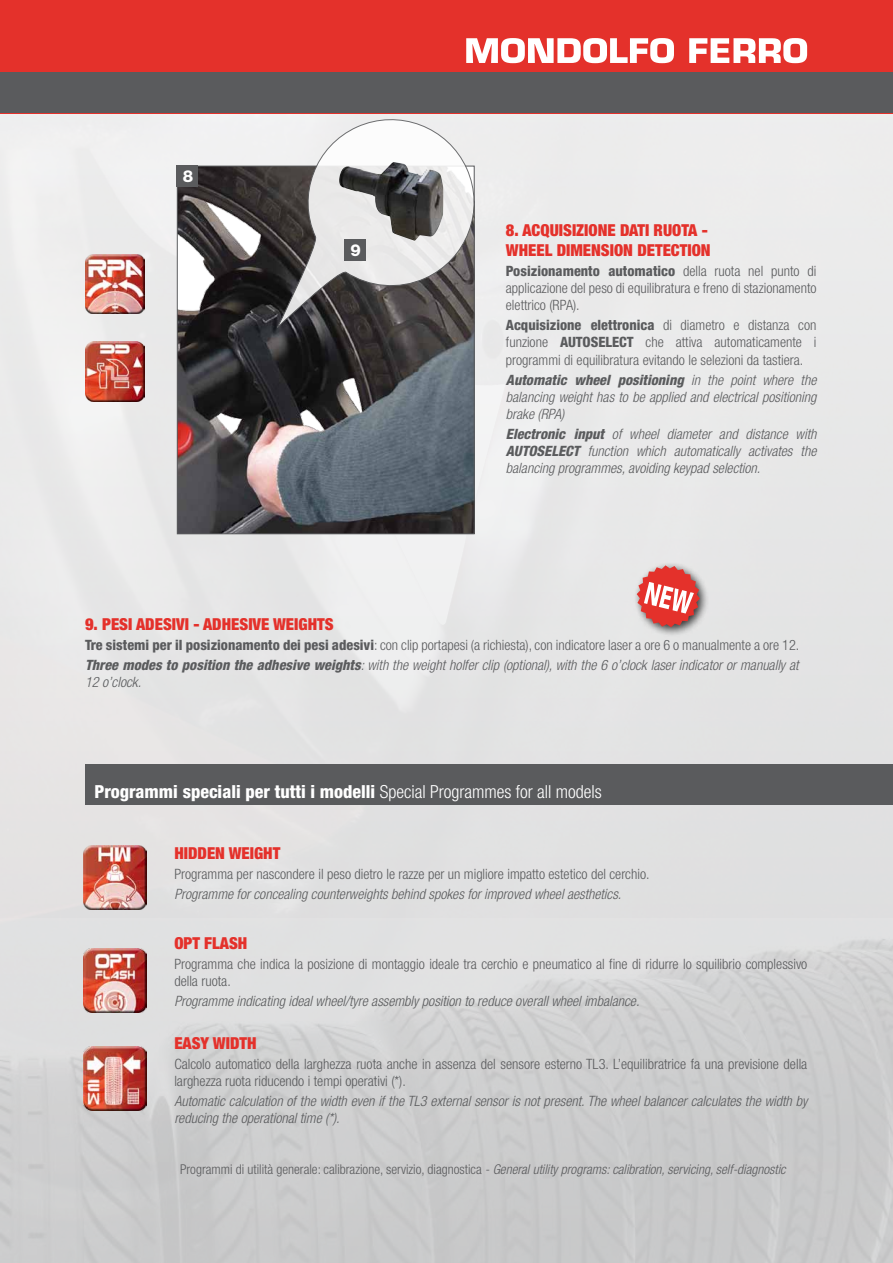
<style>
.page{position:relative;width:893px;height:1263px;background:#fff}
.page>*{position:absolute;margin:0;border:0;box-sizing:border-box;transform-origin:0 0}
.titolo_scheda_tecnic{font:800 condensed 18px "Helvetica Neue LT Std";color:#fff}
.voci_tecniche{font:900 condensed 16.5px/19.8px "Helvetica Neue LT Std";color:#e4312b}
.t1{font:800 16.5px "Helvetica Neue LT Std";color:#fff}
.voci_tecniche-2{font:300 condensed 14.25px/17.1px "Helvetica Neue LT Std";color:#5a5b5d;text-align:justify}
.voci_tecniche_uk{font:italic 300 condensed 14.25px/17.1px "Helvetica Neue LT Std";color:#5a5b5d;text-align:justify}
.voci_tecniche-3{font:italic 300 condensed 13.5px "Helvetica Neue LT Std";color:#5a5b5d}
.s1{font-weight:800}
.s2{font-weight:300}
.s3{font-style:normal}
</style>
<div class="page">
<img style="left:0;top:113px;width:893px;height:805px">
<img style="left:0;top:918px;width:893px;height:345px">
<div style="left:0;top:0;width:893px;height:113px;background:#e4312b"></div>
<div style="left:0;top:73px;width:893px;height:40px;background:#5a5b5d"></div>
<svg style="left:466px;top:38px;width:208px;height:25px"></svg>
<svg style="left:689px;top:38px;width:118px;height:25px"></svg>
<img style="left:179px;top:168px;width:294px;height:364px">
<svg style="left:277px;top:113px;width:209px;height:215px"></svg>
<div style="left:177px;top:166px;width:21px;height:21px;background:#5a5b5d"></div>
<div style="left:345px;top:239px;width:21px;height:21px;background:#5a5b5d"></div>
<img style="left:338px;top:162px;width:106px;height:79px">
<div style="left:632px;top:561px;width:78px;height:76px;background:#000;opacity:.75"></div>
<svg style="left:637px;top:565px;width:63px;height:62px;background:#dc7a77"></svg>
<img style="left:85px;top:342px;width:60px;height:59px">
<img style="left:85px;top:254px;width:60px;height:60px">
<div style="left:86px;top:765px;width:807px;height:40px;background:#5a5b5d"></div>
<img style="left:83px;top:846px;width:64px;height:63px">
<img style="left:83px;top:949px;width:64px;height:63px">
<img style="left:83px;top:1047px;width:64px;height:64px">
<p class="t1" style="left:183px;top:167px;width:12px">8</p>
<p class="t1" style="left:351px;top:240px;width:12px">9</p>
<p class="voci_tecniche" style="left:506px;top:220px;width:206px">8. ACQUISIZIONE DATI RUOTA -<br>WHEEL DIMENSION DETECTION</p>
<p class="voci_tecniche-2" style="left:506px;top:262px;width:312px"><span class="s1">Posizionamento automatico</span> della ruota nel punto di applicazione del peso di equilibratura e freno di stazionamento elettrico (RPA).</p>
<p class="voci_tecniche-2" style="left:506px;top:317px;width:312px"><span class="s1">Acquisizione elettronica</span> di diametro e distanza con funzione <span class="s1">AUTOSELECT</span> che attiva automaticamente i programmi di equilibratura evitando le selezioni da tastiera.</p>
<p class="voci_tecniche_uk" style="left:506px;top:371px;width:312px"><span class="s1">Automatic wheel positioning</span> in the point where the balancing weight has to be applied and electrical positioning brake (RPA)</p>
<p class="voci_tecniche_uk" style="left:506px;top:426px;width:312px"><span class="s1">Electronic input</span> of wheel diameter and distance with <span class="s1">AUTOSELECT</span> function which automatically activates the balancing programmes, avoiding keypad selection.</p>
<p class="voci_tecniche" style="left:85px;top:614px;width:250px">9. PESI ADESIVI - ADHESIVE WEIGHTS</p>
<p class="voci_tecniche-2" style="left:85px;top:636px;width:716px"><span class="s1">Tre sistemi per il posizionamento dei pesi adesivi</span>: con clip portapesi (a richiesta), con indicatore laser a ore 6 o manualmente a ore 12.</p>
<p class="voci_tecniche_uk" style="left:85px;top:657px;width:715px"><span class="s1">Three modes to position the adhesive weights</span>: with the weight holfer clip (optional), with the 6 o’clock laser indicator or manually at<br>12 o’clock.</p>
<p class="titolo_scheda_tecnic" style="left:94px;top:780px;width:509px">Programmi speciali per tutti i modelli <span class="s2">Special Programmes for all models</span></p>
<p class="voci_tecniche" style="left:174px;top:843px;width:108px">HIDDEN WEIGHT</p>
<p class="voci_tecniche-2" style="left:174px;top:865px;width:477px">Programma per nascondere il peso dietro le razze per un migliore impatto estetico del cerchio.</p>
<p class="voci_tecniche_uk" style="left:174px;top:886px;width:448px">Programme for concealing counterweights behind spokes for improved wheel aesthetics.</p>
<p class="voci_tecniche" style="left:174px;top:933px;width:75px">OPT FLASH</p>
<p class="voci_tecniche-2" style="left:174px;top:955px;width:634px">Programma che indica la posizione di montaggio ideale tra cerchio e pneumatico al fine di ridurre lo squilibrio complessivo della ruota.</p>
<p class="voci_tecniche_uk" style="left:174px;top:993px;width:467px">Programme indicating ideal wheel/tyre assembly position to reduce overall wheel imbalance.</p>
<p class="voci_tecniche" style="left:174px;top:1033px;width:84px">EASY WIDTH</p>
<p class="voci_tecniche-2" style="left:174px;top:1055px;width:634px">Calcolo automatico della larghezza ruota anche in assenza del sensore esterno TL3. L’equilibratrice fa una previsione della larghezza ruota riducendo i tempi operativi (*).</p>
<p class="voci_tecniche_uk" style="left:174px;top:1093px;width:634px">Automatic calculation of the width even if the TL3 external sensor is not present. The wheel balancer calculates the width by reducing the operational time (*).</p>
<p class="voci_tecniche-3" style="left:180px;top:1161px;width:607px"><span class="s3">Programmi di utilità generale: calibrazione, servizio, diagnostica</span> - General utility programs: calibration, servicing, self-diagnostic</p>
</div>
